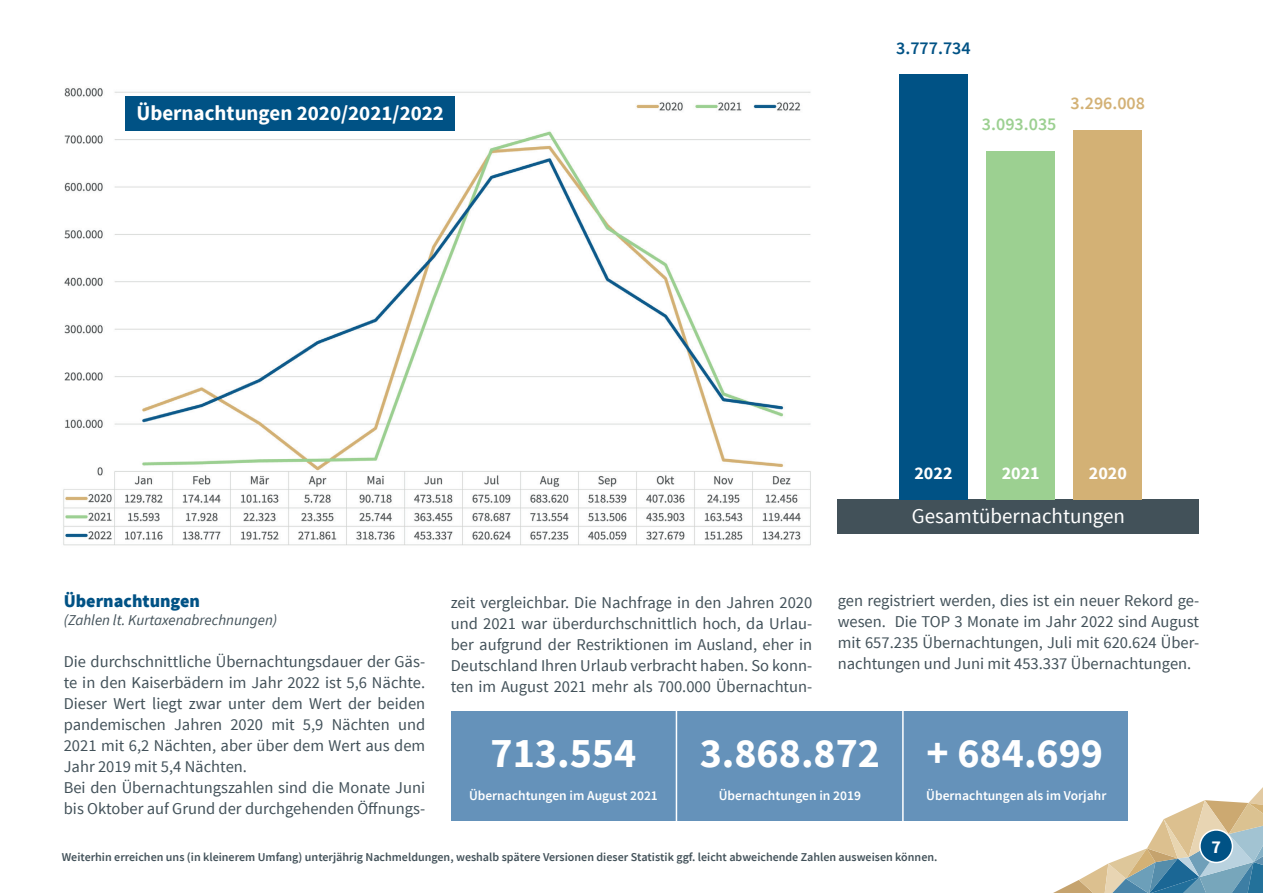
<style>
.page{position:relative;width:1263px;height:893px;background:#fff}
.page>*{position:absolute;margin:0;border:0;box-sizing:border-box;transform-origin:0 0}
.t1{font:700 42px "Source Sans Pro";color:#fff}
.t2{font:700 21px "Source Sans Pro";color:#fff}
.t3{font:21px "Source Sans Pro";color:#fff}
.t4{font:900 18px "Source Sans Pro";color:#005285}
.t5{font:700 18px "Source Sans Pro";color:#fff}
.t6{font:600 18px "Source Sans Pro";color:#005285}
.t7{font:600 18px "Source Sans Pro";color:#9cd091}
.t8{font:600 18px "Source Sans Pro";color:#d3b175}
.t9{font:16.5px/21px "Source Sans Pro";color:#425159;text-align:justify}
.t10{font:italic 15px "Source Sans Pro";color:#425159}
.t11{font:600 13.5px "Source Sans Pro";color:#fff}
.t12{font:600 12px "Source Sans Pro";color:#425159}
</style>
<div class="page">
<svg style="left:1053px;top:783px;width:210px;height:110px"></svg>
<div style="left:451px;top:711px;width:676px;height:110px;background:#6592ba"></div>
<img style="left:63px;top:88px;width:748px;height:458px">
<div style="left:125px;top:97px;width:330px;height:34px;background:#005285"></div>
<div style="left:838px;top:500px;width:361px;height:34px;background:#425159"></div>
<div style="left:899px;top:74px;width:68px;height:426px;background:#005285"></div>
<div style="left:987px;top:151px;width:68px;height:349px;background:#9cd091"></div>
<div style="left:1074px;top:130px;width:68px;height:370px;background:#d3b175"></div>
<hr style="left:676px;top:699px;width:1px;height:130px;background:#fff">
<hr style="left:902px;top:698px;width:2px;height:131px;background:#fff">
<div style="left:1200px;top:830px;width:32px;height:32px;background:#005285;border-radius:50%"></div>
<div style="left:1199px;top:829px;width:34px;height:34px;border:2px solid #fff;border-radius:50%"></div>
<p class="t2" style="left:136px;top:100px;width:309px">Übernachtungen 2020/2021/2022</p>
<p class="t6" style="left:896px;top:37px;width:76px">3.777.734</p>
<p class="t7" style="left:982px;top:113px;width:76px">3.093.035</p>
<p class="t8" style="left:1070px;top:92px;width:76px">3.296.008</p>
<p class="t5" style="left:914px;top:462px;width:40px">2022</p>
<p class="t5" style="left:1002px;top:462px;width:40px">2021</p>
<p class="t5" style="left:1089px;top:462px;width:40px">2020</p>
<p class="t3" style="left:912px;top:503px;width:215px">Gesamtübernachtungen</p>
<p class="t4" style="left:64px;top:589px;width:138px">Übernachtungen</p>
<p class="t10" style="left:64px;top:610px;width:215px">(Zahlen lt. Kurtaxenabrechnungen)</p>
<p class="t9" style="left:64px;top:651px;width:363px;text-align:left">Die durchschnittliche Übernachtungsdauer der Gäs&shy;te in den Kaiserbädern im Jahr 2022 ist 5,6 Nächte.<br>Dieser Wert liegt zwar unter dem Wert der beiden pandemischen Jahren 2020 mit 5,9 Nächten und 2021 mit 6,2 Nächten, aber über dem Wert aus dem Jahr 2019 mit 5,4 Nächten.<br>Bei den Übernachtungszahlen sind die Monate Juni bis Oktober auf Grund der durchgehenden Öffnungs-</p>
<p class="t9" style="left:451px;top:592px;width:363px">zeit vergleichbar. Die Nachfrage in den Jahren 2020 und 2021 war überdurchschnittlich hoch, da Urlau&shy;ber aufgrund der Restriktionen im Ausland, eher in Deutschland Ihren Urlaub verbracht haben. So konn&shy;ten im August 2021 mehr als 700.000 Übernachtun-</p>
<p class="t9" style="left:838px;top:590px;width:363px">gen registriert werden, dies ist ein neuer Rekord ge&shy;wesen. Die TOP 3 Monate im Jahr 2022 sind August mit 657.235 Übernachtungen, Juli mit 620.624 Über&shy;nachtungen und Juni mit 453.337 Übernachtungen.</p>
<h1 class="t1" style="left:491px;top:726px;width:147px">713.554</h1>
<h1 class="t1" style="left:700px;top:726px;width:405px">3.868.872 + 684.699</h1>
<p class="t11" style="left:469px;top:787px;width:190px">Übernachtungen im August 2021</p>
<p class="t11" style="left:719px;top:787px;width:144px">Übernachtungen in 2019</p>
<p class="t11" style="left:926px;top:787px;width:182px">Übernachtungen als im Vorjahr</p>
<p class="t12" style="left:62px;top:850px;width:877px">Weiterhin erreichen uns (in kleinerem Umfang) unterjährig Nachmeldungen, weshalb spätere Versionen dieser Statistik ggf. leicht abweichende Zahlen ausweisen können.</p>
<p class="t5" style="left:1211px;top:835px;width:11px">7</p>
</div>
